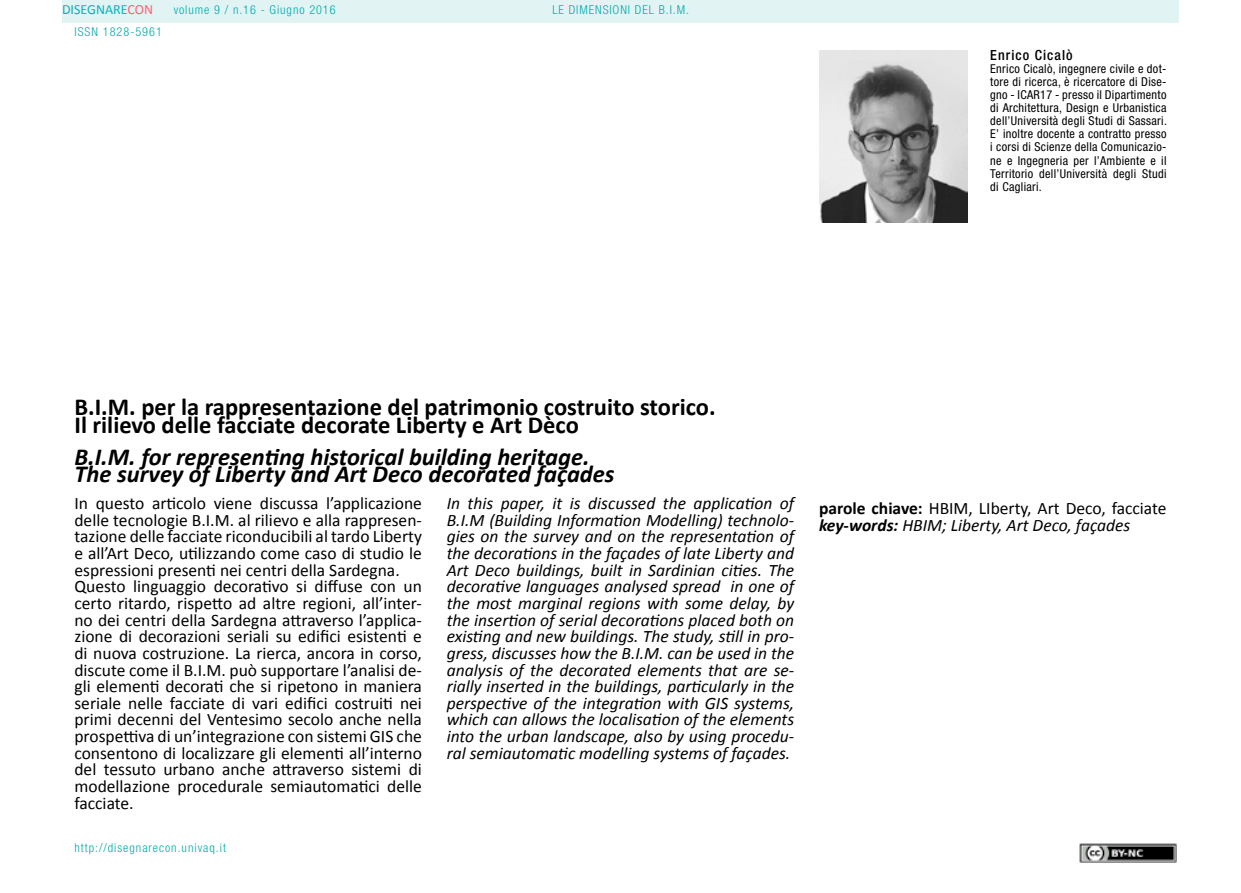
<style>
.page{position:relative;width:1241px;height:893px;background:#fff}
.page>*{position:absolute;margin:0;border:0;box-sizing:border-box;transform-origin:0 0}
.t1{font:700 24.5px/17.5px "Calibri";color:#000}
.t2{font:italic 700 24.5px/17.5px "Calibri";color:#000}
.t3{font:17.5px/16.6px "Calibri";color:#000}
.t4{font:italic 17.5px/16.6px "Calibri";color:#000;text-align:justify}
.t5{font:14px "Calibri";color:#00b7bb}
.t6{font:500 condensed 14px "Helvetica Neue LT Std";letter-spacing:.075em;color:#000}
.t7{font:condensed 12.25px/13.1px "Helvetica Neue LT Std";letter-spacing:.025em;color:#000;text-align:justify}
.t8{font:300 condensed 12.25px "Helvetica Neue LT Std";letter-spacing:.08em;color:#00aaad}
.s1{color:#fb6275}
.s2{font-weight:700}
.s3{font-weight:700;font-style:italic}
.s4{font-style:italic}
</style>
<div class="page">
<div style="left:62px;top:0;width:1116px;height:23px;background:#e2f3f3"></div>
<img style="left:1079px;top:843px;width:97px;height:20px">
<img style="left:819px;top:51px;width:148px;height:171px">
<p class="t5" style="left:62px;top:1px;width:93px">DISEGNARE<span class="s1">CON</span></p>
<p class="t8" style="left:74px;top:24px;width:89px">ISSN 1828-5961</p>
<p class="t8" style="left:174px;top:3px;width:163px">volume 9 / n.16 - Giugno 2016</p>
<p class="t8" style="left:552px;top:3px;width:138px">LE DIMENSIONI DEL B.I.M.</p>
<h1 class="t1" style="left:74px;top:398px;width:642px">B.I.M. per la rappresentazione del patrimonio costruito storico.<br>Il rilievo delle facciate decorate Liberty e Art Dèco</h1>
<p class="t6" style="left:990px;top:46px;width:84px">Enrico Cicalò</p>
<p class="t7" style="left:990px;top:62px;width:178px">Enrico Cicalò, ingegnere civile e dot&shy;tore di ricerca, è ricercatore di Dise&shy;gno - ICAR17 - presso il Dipartimento di Architettura, Design e Urbanistica dell’Università degli Studi di Sassari.<br>E’ inoltre docente a contratto presso i corsi di Scienze della Comunicazio&shy;ne e Ingegneria per l’Ambiente e il Territorio dell’Università degli Studi di Cagliari.</p>
<h1 class="t2" style="left:74px;top:448px;width:541px">B.I.M. for representing historical building heritage.<br>The survey of Liberty and Art Deco decorated façades</h1>
<p class="t3" style="left:74px;top:495px;width:349px">In questo articolo viene discussa l’applicazione delle tecnologie B.I.M. al rilievo e alla rappresen&shy;tazione delle facciate riconducibili al tardo Liberty e all’Art Deco, utilizzando come caso di studio le espressioni presenti nei centri della Sardegna.<br>Questo linguaggio decorativo si diffuse con un certo ritardo, rispetto ad altre regioni, all’inter&shy;no dei centri della Sardegna attraverso l’applica&shy;zione di decorazioni seriali su edifici esistenti e di nuova costruzione. La rierca, ancora in corso, discute come il B.I.M. può supportare l’analisi de&shy;gli elementi decorati che si ripetono in maniera seriale nelle facciate di vari edifici costruiti nei primi decenni del Ventesimo secolo anche nella prospettiva di un’integrazione con sistemi GIS che consentono di localizzare gli elementi all’interno del tessuto urbano anche attraverso sistemi di modellazione procedurale semiautomatici delle facciate.</p>
<p class="t3" style="left:819px;top:500px;width:349px"><span class="s2">parole chiave:</span> HBIM, LIberty, Art Deco, facciate <span class="s3">key-words:</span> <span class="s4">HBIM; Liberty, Art Deco, façades</span></p>
<p class="t4" style="left:446px;top:494px;width:349px">In this paper, it is discussed the application of B.I.M (Building Information Modelling) technolo&shy;gies on the survey and on the representation of the decorations in the façades of late Liberty and Art Deco buildings, built in Sardinian cities. The decorative languages analysed spread in one of the most marginal regions with some delay, by the insertion of serial decorations placed both on existing and new buildings. The study, still in pro&shy;gress, discusses how the B.I.M. can be used in the analysis of the decorated elements that are se&shy;rially inserted in the buildings, particularly in the perspective of the integration with GIS systems, which can allows the localisation of the elements into the urban landscape, also by using procedu&shy;ral semiautomatic modelling systems of façades.</p>
<p class="t8" style="left:74px;top:841px;width:153px">http://disegnarecon.univaq.it</p>
</div>
